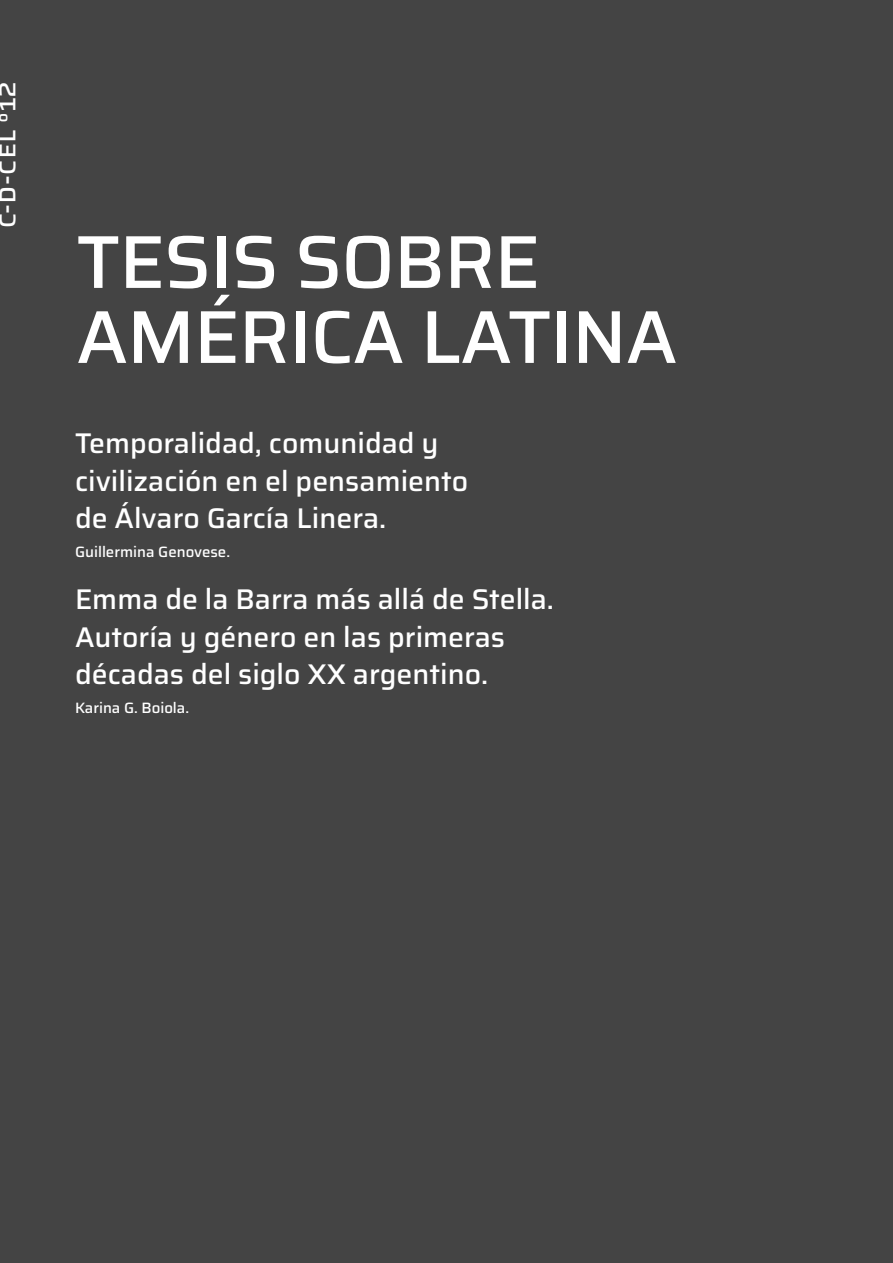
<style>
.page{position:relative;width:893px;height:1263px;background:#444}
.page>*{position:absolute;margin:0;border:0;box-sizing:border-box;transform-origin:0 0}
.t1{font:500 75px/75px "Saira UNSAM";letter-spacing:-.01em;color:#fff}
.t2{font:500 28.5px/37.5px "Saira UNSAM";color:#fff}
.t3{font:27px "Saira UNSAM Medium SC";color:#fff}
.t4{font:500 15px "Saira UNSAM";color:#fff}
</style>
<div class="page">
<p class="t3" style="left:-10px;top:228px;width:147px;rotate:-90deg">c-d-cel °12</p>
<h1 class="t1" style="left:76px;top:222px;width:602px">TESIS SOBRE<br>AMÉRICA LATINA</h1>
<p class="t2" style="left:75px;top:424px;width:395px">Temporalidad, comunidad y civilización en el pensamiento de Álvaro García Linera.</p>
<p class="t4" style="left:75px;top:539px;width:157px">Guillermina Genovese.</p>
<p class="t2" style="left:75px;top:580px;width:480px">Emma de la Barra más allá de Stella.<br>Autoría y género en las primeras décadas del siglo XX argentino.</p>
<p class="t4" style="left:75px;top:695px;width:116px">Karina G. Boiola.</p>
</div>
